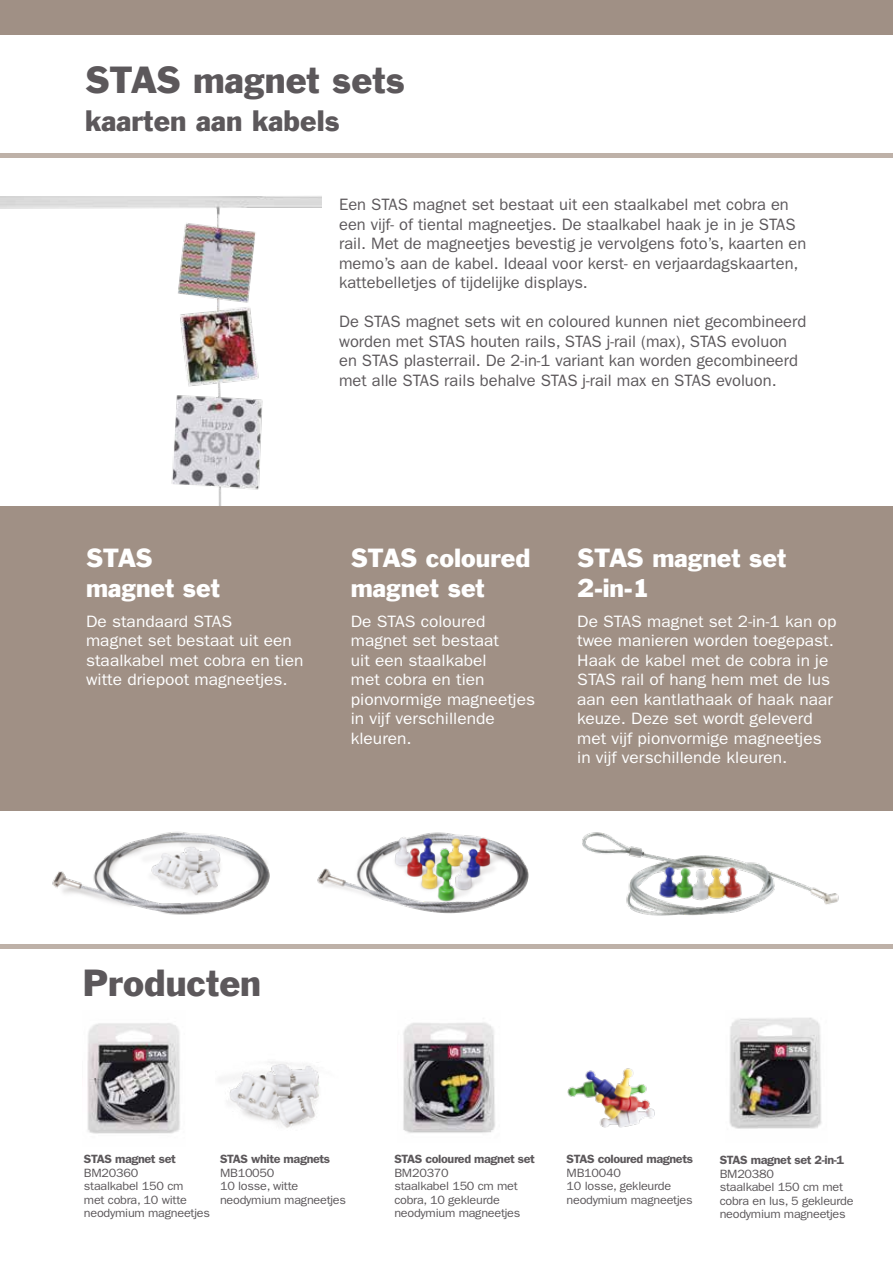
<style>
.page{position:relative;width:893px;height:1263px;background:#fff}
.page>*{position:absolute;margin:0;border:0;box-sizing:border-box;transform-origin:0 0}
.t1{font:34.5px "Franklin Gothic";color:#5c585b}
.t2{font:27px "Franklin Gothic";color:#5c585b}
.t3{font:24px/30px "Franklin Gothic";color:#fff}
.t4{font:16.5px/19.5px "ITC Franklin Gothic Std";color:#5c585b}
.t5{font:16.5px/19.5px "ITC Franklin Gothic Std";color:#fff;scale:1.05 1}
.t6{font:12px/13.5px "ITC Franklin Gothic Std";letter-spacing:-.02em;color:#5c585b;scale:1.05 1}
.t7{font:600 12px "ITC Franklin Gothic Std";letter-spacing:-.03em;color:#5c585b;scale:1.05 1}
</style>
<div class="page">
<img style="left:0;top:196px;width:321px;height:310px">
<div style="left:0;top:506px;width:893px;height:304px;background:#a09085"></div>
<hr style="left:0;top:153px;width:893px;height:4px;background:#beb1a8">
<div style="left:0;top:0;width:893px;height:34px;background:#a09085"></div>
<img style="left:52px;top:832px;width:218px;height:83px">
<img style="left:317px;top:832px;width:212px;height:82px">
<img style="left:567px;top:810px;width:292px;height:106px">
<img style="left:87px;top:1023px;width:93px;height:111px">
<img style="left:403px;top:1022px;width:92px;height:111px">
<img style="left:729px;top:1017px;width:93px;height:112px">
<img style="left:220px;top:1061px;width:99px;height:67px">
<img style="left:567px;top:1068px;width:88px;height:60px">
<hr style="left:0;top:944px;width:893px;height:4px;background:#beb1a8">
<h1 class="t1" style="left:85px;top:58px;width:321px">STAS magnet sets</h1>
<h2 class="t2" style="left:85px;top:103px;width:256px">kaarten aan kabels</h2>
<p class="t4" style="left:339px;top:195px;width:469px">Een STAS magnet set bestaat uit een staalkabel met cobra en een vijf- of tiental magneetjes. De staalkabel haak je in je STAS rail. Met de magneetjes bevestig je vervolgens foto’s, kaarten en memo’s aan de kabel. Ideaal voor kerst- en verjaardagskaarten, kattebelletjes of tijdelijke displays.</p>
<p class="t4" style="left:339px;top:312px;width:469px">De STAS magnet sets wit en coloured kunnen niet gecombineerd worden met STAS houten rails, STAS j-rail (max), STAS evoluon en STAS plasterrail. De 2-in-1 variant kan worden gecombineerd met alle STAS rails behalve STAS j-rail max en STAS evoluon.</p>
<h3 class="t3" style="left:86px;top:543px;width:135px">STAS magnet set</h3>
<p class="t5" style="left:86px;top:612px;width:208px">De standaard STAS<br>magnet set bestaat uit een staalkabel met cobra en tien witte driepoot magneetjes.</p>
<h3 class="t3" style="left:351px;top:543px;width:181px">STAS coloured magnet set</h3>
<p class="t5" style="left:351px;top:612px;width:177px">De STAS coloured magnet set bestaat<br>uit een staalkabel<br>met cobra en tien pionvormige magneetjes in vijf verschillende kleuren.</p>
<h3 class="t3" style="left:577px;top:543px;width:211px">STAS magnet set<br>2-in-1</h3>
<p class="t5" style="left:577px;top:612px;width:248px">De STAS magnet set 2-in-1 kan op twee manieren worden toegepast.<br>Haak de kabel met de cobra in je<br>STAS rail of hang hem met de lus aan een kantlathaak of haak naar keuze. Deze set wordt geleverd met vijf pionvormige magneetjes in vijf verschillende kleuren.</p>
<h1 class="t1" style="left:83px;top:960px;width:180px">Producten</h1>
<p class="t7" style="left:84px;top:1152px;width:89px">STAS magnet set</p>
<p class="t6" style="left:84px;top:1166px;width:122px">BM20360<br>staalkabel 150 cm<br>met cobra, 10 witte neodymium magneetjes</p>
<p class="t7" style="left:220px;top:1152px;width:106px">STAS white magnets</p>
<p class="t6" style="left:220px;top:1166px;width:121px">MB10050<br>10 losse, witte neodymium magneetjes</p>
<p class="t7" style="left:394px;top:1152px;width:135px">STAS coloured magnet set</p>
<p class="t6" style="left:394px;top:1166px;width:121px">BM20370<br>staalkabel 150 cm met cobra, 10 gekleurde neodymium magneetjes</p>
<p class="t7" style="left:567px;top:1152px;width:122px">STAS coloured magnets</p>
<p class="t6" style="left:567px;top:1166px;width:121px">MB10040<br>10 losse, gekleurde neodymium magneetjes</p>
<p class="t7" style="left:720px;top:1153px;width:120px">STAS magnet set 2-in-1</p>
<p class="t6" style="left:720px;top:1167px;width:129px">BM20380<br>staalkabel 150 cm met cobra en lus, 5 gekleurde neodymium magneetjes</p>
</div>
